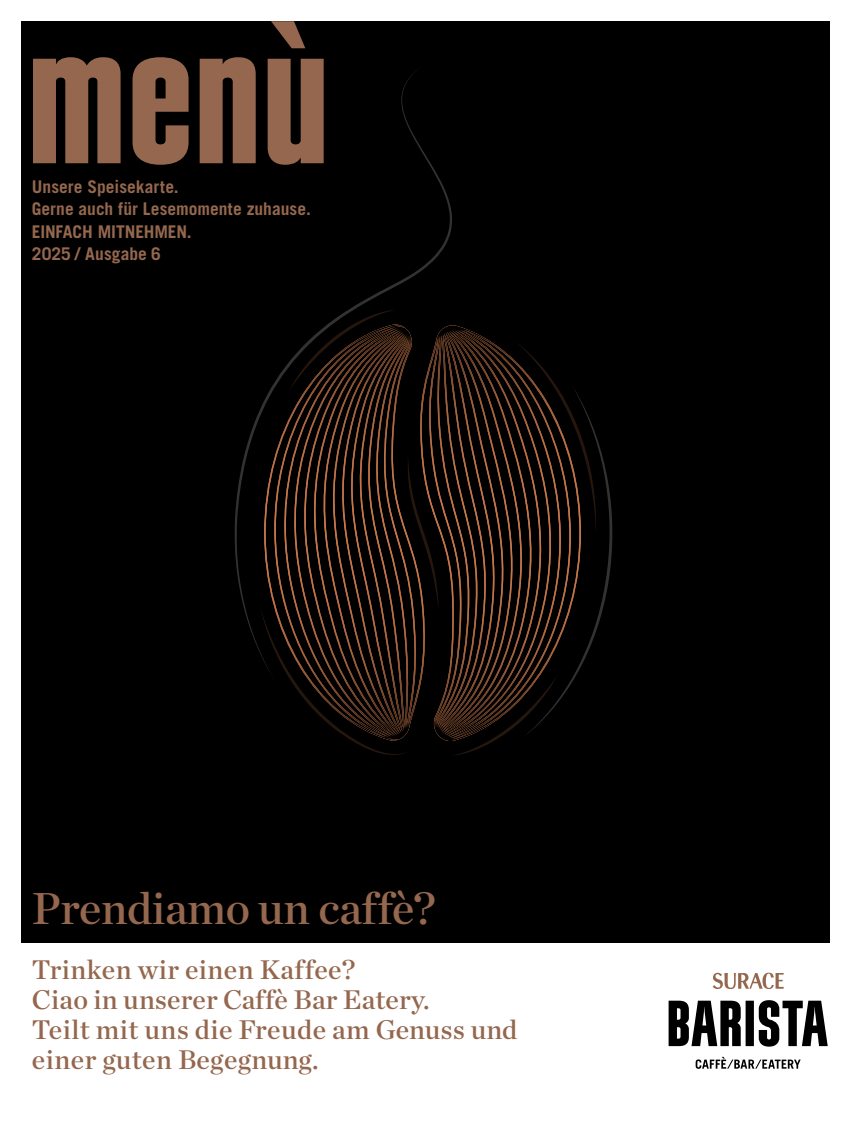
<style>
.page{position:relative;width:851px;height:1134px;background:#fff}
.page>*{position:absolute;margin:0;border:0;box-sizing:border-box;transform-origin:0 0}
.t1{font:700 186.62px "Ticketbook";color:#94674e}
.t2{font:45.62px "Chronicle Deck Semi";letter-spacing:-.01em;color:#94674e}
.t3{font:27.5px/30px "Chronicle Deck Semi";letter-spacing:.015em;color:#94674e}
.t4{font:700 17.5px/22.5px "Trade Gothic LT Std";color:#94674e}
</style>
<div class="page">
<div style="left:21px;top:21px;width:808px;height:922px;background:#000"></div>
<svg style="left:292px;top:682px;width:146px;height:73px"></svg>
<svg style="left:451px;top:341px;width:161px;height:414px"></svg>
<svg style="left:235px;top:70px;width:217px;height:612px"></svg>
<svg style="left:712px;top:972px;width:71px;height:17px"></svg>
<svg style="left:668px;top:1000px;width:159px;height:47px"></svg>
<svg style="left:695px;top:1057px;width:105px;height:12px"></svg>
<h1 class="t1" style="left:26px;top:-10px;width:307px">menù</h1>
<p class="t4" style="left:32px;top:175px;width:280px">Unsere Speisekarte.<br>Gerne auch für Lesemomente zuhause.<br>EINFACH MITNEHMEN.<br>2025 / Ausgabe 6</p>
<h2 class="t2" style="left:32px;top:873px;width:405px">Prendiamo un caffè?</h2>
<p class="t3" style="left:32px;top:953px;width:487px">Trinken wir einen Kaffee?<br>Ciao in unserer Caffè Bar Eatery.<br>Teilt mit uns die Freude am Genuss und einer guten Begegnung.</p>
</div>
